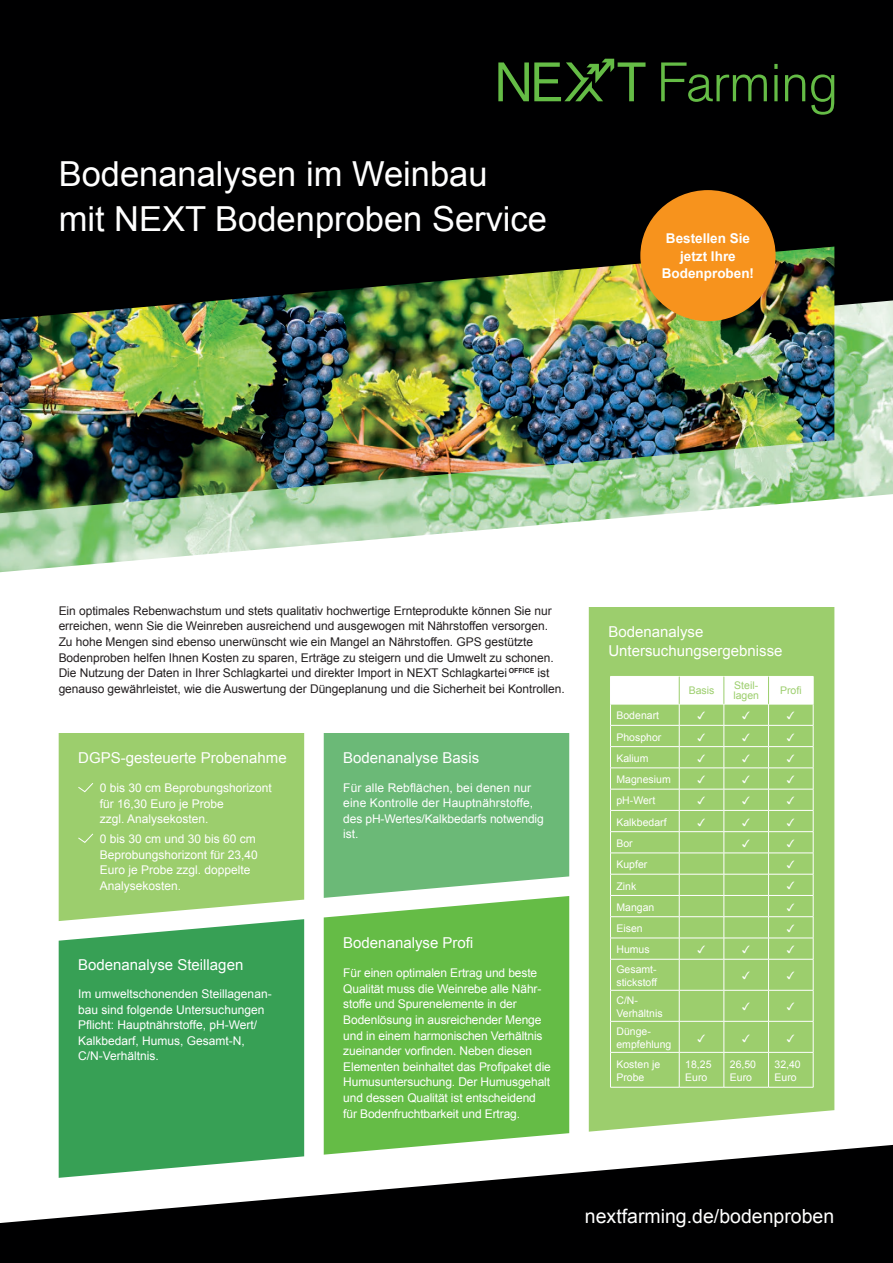
<style>
.page{position:relative;width:893px;height:1263px;background:#fff}
.page>*{position:absolute;margin:0;border:0;box-sizing:border-box;transform-origin:0 0}
.t1{font:34.5px/44.8px "Arial";color:#fff}
.t2{font:19.5px "Arial";color:#fff}
.t3{font:15px/19.5px "Arial";color:#fff}
.t4{font:700 13.5px/17.5px "Arial";color:#fff;text-align:center}
.t5{font:12px/15.6px "Arial";letter-spacing:-.01em;color:#fff}
.t6{font:12px/15.6px "Arial";letter-spacing:-.005em;color:#231f20}
.t7{font:12px/15.6px "Arial";letter-spacing:.01em;color:#fff}
.t8{font:10.5px/12.6px "Arial";color:#fff}
.t9{font:10.5px "Arial Unicode MS";color:#fff}
.t10{font:10.5px/10.5px "Arial";color:#9cce6d}
</style>
<div class="page">
<div style="left:589px;top:607px;width:245px;height:525px;background:#9cce6d"></div>
<div style="left:324px;top:733px;width:245px;height:163px;background:#6bb977"></div>
<div style="left:324px;top:896px;width:245px;height:249px;background:#65bc46"></div>
<div style="left:59px;top:921px;width:245px;height:224px;background:#37a055"></div>
<div style="left:59px;top:733px;width:245px;height:188px;background:#9cce6d"></div>
<svg style="left:77px;top:782px;width:17px;height:11px"></svg>
<svg style="left:77px;top:833px;width:17px;height:10px"></svg>
<svg style="left:0;top:1145px;width:893px;height:118px;fill:#000001"></svg>
<div style="left:0;top:0;width:893px;height:300px;background:#000001"></div>
<svg style="left:498px;top:59px;width:336px;height:56px;background:#12230d"></svg>
<img style="left:0;top:300px;width:893px;height:272px">
<img style="left:0;top:247px;width:834px;height:266px">
<div style="left:640px;top:190px;width:136px;height:131px;background:#f7931d;border-radius:50%"></div>
<hr style="left:610px;top:959px;width:69px;height:1px;background:#fff">
<hr style="left:610px;top:959px;width:1px;height:31px;background:#fff">
<hr style="left:679px;top:959px;width:45px;height:1px;background:#fff">
<hr style="left:679px;top:959px;width:1px;height:31px;background:#fff">
<hr style="left:724px;top:959px;width:44px;height:1px;background:#fff">
<hr style="left:724px;top:959px;width:1px;height:31px;background:#fff">
<hr style="left:768px;top:959px;width:45px;height:1px;background:#fff">
<hr style="left:768px;top:959px;width:1px;height:31px;background:#fff">
<hr style="left:813px;top:959px;width:1px;height:31px;background:#fff">
<hr style="left:610px;top:990px;width:69px;height:1px;background:#fff">
<hr style="left:610px;top:990px;width:1px;height:31px;background:#fff">
<hr style="left:679px;top:990px;width:45px;height:1px;background:#fff">
<hr style="left:679px;top:990px;width:1px;height:31px;background:#fff">
<hr style="left:724px;top:990px;width:44px;height:1px;background:#fff">
<hr style="left:724px;top:990px;width:1px;height:31px;background:#fff">
<hr style="left:768px;top:990px;width:45px;height:1px;background:#fff">
<hr style="left:768px;top:990px;width:1px;height:31px;background:#fff">
<hr style="left:813px;top:990px;width:1px;height:31px;background:#fff">
<hr style="left:610px;top:1021px;width:69px;height:1px;background:#fff">
<hr style="left:610px;top:1021px;width:1px;height:31px;background:#fff">
<hr style="left:679px;top:1021px;width:45px;height:1px;background:#fff">
<hr style="left:679px;top:1021px;width:1px;height:31px;background:#fff">
<hr style="left:724px;top:1021px;width:44px;height:1px;background:#fff">
<hr style="left:724px;top:1021px;width:1px;height:31px;background:#fff">
<hr style="left:768px;top:1021px;width:45px;height:1px;background:#fff">
<hr style="left:768px;top:1021px;width:1px;height:31px;background:#fff">
<hr style="left:813px;top:1021px;width:1px;height:31px;background:#fff">
<hr style="left:610px;top:1052px;width:69px;height:1px;background:#fff">
<hr style="left:610px;top:1052px;width:1px;height:35px;background:#fff">
<hr style="left:679px;top:1052px;width:45px;height:1px;background:#fff">
<hr style="left:679px;top:1052px;width:1px;height:35px;background:#fff">
<hr style="left:724px;top:1052px;width:44px;height:1px;background:#fff">
<hr style="left:724px;top:1052px;width:1px;height:35px;background:#fff">
<hr style="left:768px;top:1052px;width:45px;height:1px;background:#fff">
<hr style="left:768px;top:1052px;width:1px;height:35px;background:#fff">
<hr style="left:813px;top:1052px;width:1px;height:35px;background:#fff">
<hr style="left:610px;top:1087px;width:69px;height:1px;background:#fff">
<hr style="left:679px;top:1087px;width:45px;height:1px;background:#fff">
<hr style="left:724px;top:1087px;width:44px;height:1px;background:#fff">
<hr style="left:768px;top:1087px;width:45px;height:1px;background:#fff">
<svg style="left:610px;top:676px;width:204px;height:283px;background:#acd584"></svg>
<h1 class="t1" style="left:59px;top:152px;width:490px">Bodenanalysen im Weinbau<br>mit NEXT Bodenproben Service</h1>
<p class="t4" style="left:662px;top:230px;width:94px">Bestellen Sie jetzt Ihre<br>Bodenproben!</p>
<p class="t6" style="left:59px;top:603px;width:508px">Ein optimales Rebenwachstum und stets qualitativ hochwertige Ernteprodukte können Sie nur erreichen, wenn Sie die Weinreben ausreichend und ausgewogen mit Nährstoffen versorgen.<br>Zu hohe Mengen sind ebenso unerwünscht wie ein Mangel an Nährstoffen. GPS gestützte Bodenproben helfen Ihnen Kosten zu sparen, Erträge zu steigern und die Umwelt zu schonen.<br>Die Nutzung der Daten in Ihrer Schlagkartei und direkter Import in NEXT Schlagkartei <sup>OFFICE</sup> ist genauso gewährleistet, wie die Auswertung der Düngeplanung und die Sicherheit bei Kontrollen.</p>
<p class="t3" style="left:78px;top:748px;width:210px">DGPS-gesteuerte Probenahme</p>
<p class="t3" style="left:343px;top:748px;width:137px">Bodenanalyse Basis</p>
<p class="t5" style="left:100px;top:780px;width:174px">0 bis 30 cm Beprobungshorizont für 16,30 Euro je Probe<br>zzgl. Analysekosten.</p>
<p class="t5" style="left:100px;top:831px;width:160px">0 bis 30 cm und 30 bis 60 cm<br>Beprobungshorizont für 23,40<br>Euro je Probe zzgl. doppelte<br>Analysekosten.</p>
<p class="t3" style="left:78px;top:955px;width:167px">Bodenanalyse Steillagen</p>
<p class="t5" style="left:78px;top:986px;width:195px">Im umweltschonenden Steillagenan&shy;bau sind folgende Untersuchungen<br>Pflicht: Hauptnährstoffe, pH-Wert/<br>Kalkbedarf, Humus, Gesamt-N,<br>C/N-Verhältnis.</p>
<p class="t7" style="left:343px;top:780px;width:202px">Für alle Rebflächen, bei denen nur eine Kontrolle der Hauptnährstoffe, des pH-Wertes/Kalkbedarfs notwendig ist.</p>
<p class="t3" style="left:343px;top:933px;width:132px">Bodenanalyse Profi</p>
<p class="t5" style="left:343px;top:965px;width:209px">Für einen optimalen Ertrag und beste Qualität muss die Weinrebe alle Nähr&shy;stoffe und Spurenelemente in der Bodenlösung in ausreichender Menge und in einem harmonischen Verhältnis zueinander vorfinden. Neben diesen Elementen beinhaltet das Profipaket die Humusuntersuchung. Der Humusgehalt und dessen Qualität ist entscheidend für Bodenfruchtbarkeit und Ertrag.</p>
<p class="t3" style="left:608px;top:622px;width:176px">Bodenanalyse<br>Untersuchungsergebnisse</p>
<p class="t10" style="left:689px;top:685px;width:27px">Basis</p>
<p class="t10" style="left:733px;top:680px;width:27px">Steil&shy;lagen</p>
<p class="t10" style="left:780px;top:685px;width:23px">Profi</p>
<p class="t8" style="left:616px;top:709px;width:44px">Bodenart</p>
<p class="t9" style="left:698px;top:708px;width:9px">✓</p>
<p class="t9" style="left:742px;top:708px;width:9px">✓</p>
<p class="t9" style="left:787px;top:708px;width:9px">✓</p>
<p class="t8" style="left:616px;top:731px;width:46px">Phosphor</p>
<p class="t9" style="left:698px;top:729px;width:9px">✓</p>
<p class="t9" style="left:742px;top:729px;width:9px">✓</p>
<p class="t9" style="left:787px;top:729px;width:9px">✓</p>
<p class="t8" style="left:616px;top:752px;width:34px">Kalium</p>
<p class="t9" style="left:698px;top:750px;width:9px">✓</p>
<p class="t9" style="left:742px;top:750px;width:9px">✓</p>
<p class="t9" style="left:787px;top:750px;width:9px">✓</p>
<p class="t8" style="left:616px;top:773px;width:56px">Magnesium</p>
<p class="t9" style="left:698px;top:772px;width:9px">✓</p>
<p class="t9" style="left:742px;top:772px;width:9px">✓</p>
<p class="t9" style="left:787px;top:772px;width:9px">✓</p>
<p class="t8" style="left:616px;top:795px;width:40px">pH-Wert</p>
<p class="t9" style="left:698px;top:793px;width:9px">✓</p>
<p class="t9" style="left:742px;top:793px;width:9px">✓</p>
<p class="t9" style="left:787px;top:793px;width:9px">✓</p>
<p class="t8" style="left:616px;top:816px;width:52px">Kalkbedarf</p>
<p class="t9" style="left:698px;top:814px;width:9px">✓</p>
<p class="t9" style="left:742px;top:814px;width:9px">✓</p>
<p class="t9" style="left:787px;top:814px;width:9px">✓</p>
<p class="t8" style="left:616px;top:837px;width:18px">Bor</p>
<p class="t9" style="left:742px;top:836px;width:9px">✓</p>
<p class="t9" style="left:787px;top:836px;width:9px">✓</p>
<p class="t8" style="left:616px;top:858px;width:32px">Kupfer</p>
<p class="t9" style="left:787px;top:857px;width:9px">✓</p>
<p class="t8" style="left:616px;top:880px;width:21px">Zink</p>
<p class="t9" style="left:787px;top:878px;width:9px">✓</p>
<p class="t8" style="left:616px;top:901px;width:39px">Mangan</p>
<p class="t9" style="left:787px;top:899px;width:9px">✓</p>
<p class="t8" style="left:616px;top:922px;width:28px">Eisen</p>
<p class="t9" style="left:787px;top:921px;width:9px">✓</p>
<p class="t8" style="left:616px;top:943px;width:35px">Humus</p>
<p class="t9" style="left:698px;top:942px;width:9px">✓</p>
<p class="t9" style="left:742px;top:942px;width:9px">✓</p>
<p class="t9" style="left:787px;top:942px;width:9px">✓</p>
<p class="t8" style="left:616px;top:963px;width:42px">Gesamt&shy;stickstoff</p>
<p class="t9" style="left:742px;top:968px;width:9px">✓</p>
<p class="t9" style="left:787px;top:968px;width:9px">✓</p>
<p class="t8" style="left:616px;top:994px;width:48px">C/N-<br>Verhältnis</p>
<p class="t9" style="left:742px;top:999px;width:9px">✓</p>
<p class="t9" style="left:787px;top:999px;width:9px">✓</p>
<p class="t8" style="left:616px;top:1025px;width:56px">Dünge&shy;empfehlung</p>
<p class="t9" style="left:698px;top:1030px;width:9px">✓</p>
<p class="t9" style="left:742px;top:1030px;width:9px">✓</p>
<p class="t9" style="left:787px;top:1030px;width:9px">✓</p>
<p class="t8" style="left:616px;top:1058px;width:45px">Kosten je<br>Probe</p>
<p class="t8" style="left:685px;top:1058px;width:28px">18,25<br>Euro</p>
<p class="t8" style="left:730px;top:1058px;width:28px">26,50<br>Euro</p>
<p class="t8" style="left:774px;top:1058px;width:28px">32,40<br>Euro</p>
<h2 class="t2" style="left:585px;top:1204px;width:251px">nextfarming.de/bodenproben</h2>
</div>
